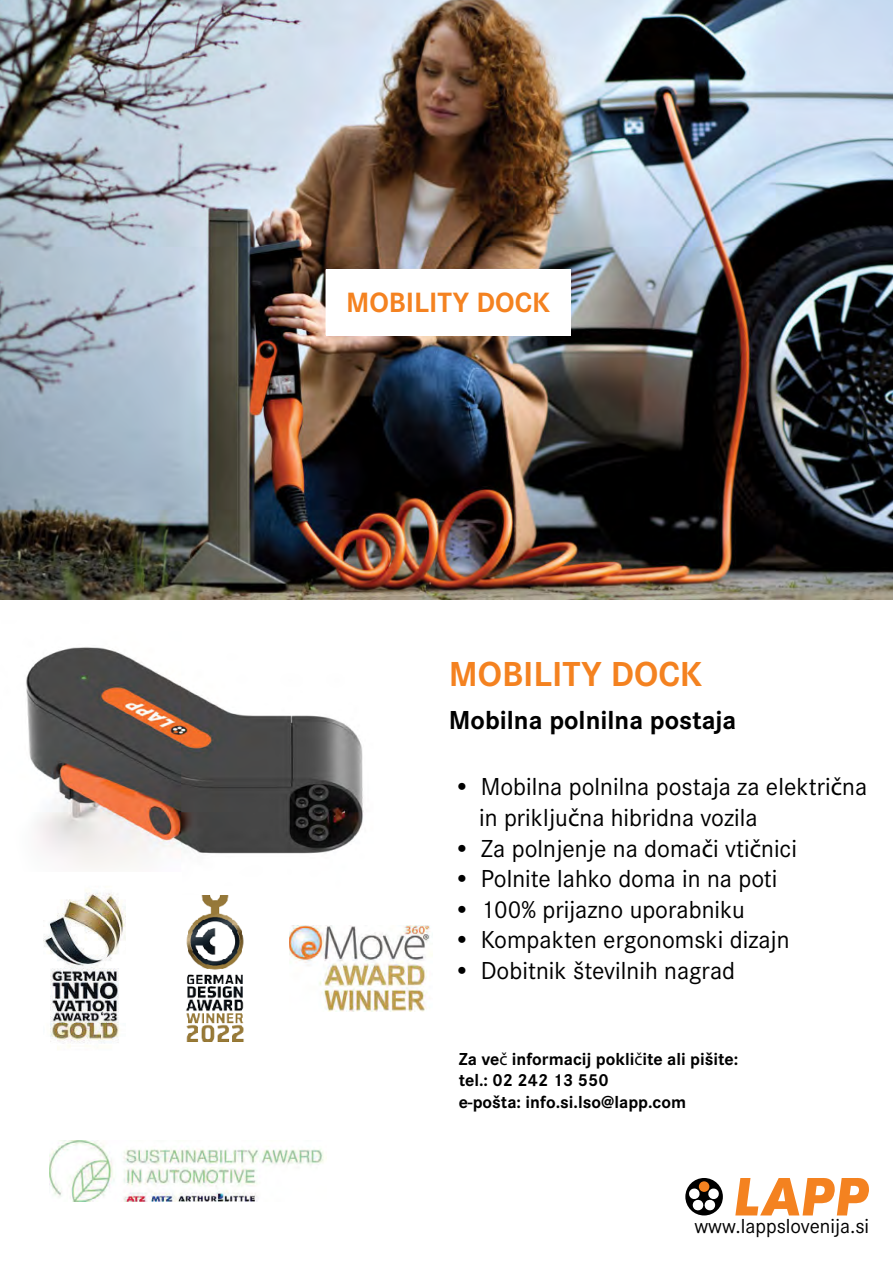
<style>
.page{position:relative;width:893px;height:1263px;background:#fff}
.page>*{position:absolute;margin:0;border:0;box-sizing:border-box;transform-origin:0 0}
.t1{font:700 36px "Corporate S";color:#f48220}
.t2{font:700 28.95px "Corporate S";color:#f48220}
.t3{font:700 27px "Corporate S";color:#000}
.t4{font:25.5px/30.6px "Corporate S";color:#000}
.t5{font:21px "Corporate S";color:#000}
.t6{font:700 18px/21.6px "Corporate S";color:#000}
.s1{font-family:"Myriad Pro"}
.s2{font-family:"Myriad Pro";font-weight:400}
</style>
<div class="page">
<img style="left:0;top:0;width:893px;height:599px">
<div style="left:326px;top:269px;width:245px;height:67px;background:#fff"></div>
<svg style="left:735px;top:1178px;width:134px;height:37px"></svg>
<div style="left:685px;top:1178px;width:38px;height:37px;background:#000;border-radius:50%"></div>
<svg style="left:688px;top:1188px;width:31px;height:23px"></svg>
<div style="left:699px;top:1181px;width:10px;height:11px;background:#f48220;border-radius:50%"></div>
<img style="left:26px;top:647px;width:338px;height:221px">
<img style="left:43px;top:889px;width:83px;height:161px">
<img style="left:289px;top:926px;width:143px;height:85px">
<img style="left:186px;top:895px;width:58px;height:146px">
<img style="left:49px;top:1140px;width:277px;height:61px">
<p class="t2" style="left:346px;top:286px;width:206px">MOBILITY DOCK</p>
<h1 class="t1" style="left:449px;top:653px;width:255px">MOBILITY DOCK</h1>
<p class="t3" style="left:449px;top:705px;width:289px">Mobilna polnilna postaja</p>
<p class="t4" style="left:479px;top:772px;width:390px;text-indent:-26px">• Mobilna polnilna postaja za elektri<span class="s1">č</span>na in priklju<span class="s1">č</span>na hibridna vozila</p>
<p class="t4" style="left:454px;top:833px;width:345px">• Za polnjenje na doma<span class="s1">č</span>i vti<span class="s1">č</span>nici</p>
<p class="t4" style="left:454px;top:863px;width:325px">• Polnite lahko doma in na poti</p>
<p class="t4" style="left:454px;top:894px;width:293px">• 100% prijazno uporabniku</p>
<p class="t4" style="left:454px;top:925px;width:337px">• Kompakten ergonomski dizajn</p>
<p class="t4" style="left:454px;top:955px;width:283px">• Dobitnik številnih nagrad</p>
<p class="t6" style="left:459px;top:1048px;width:281px">Za ve<span class="s2">č</span> informacij pokli<span class="s2">č</span>ite ali pišite: tel.: 02 242 13 550<br>e-pošta: info.si.lso@lapp.com</p>
<p class="t5" style="left:694px;top:1214px;width:176px">www.lappslovenija.si</p>
</div>
